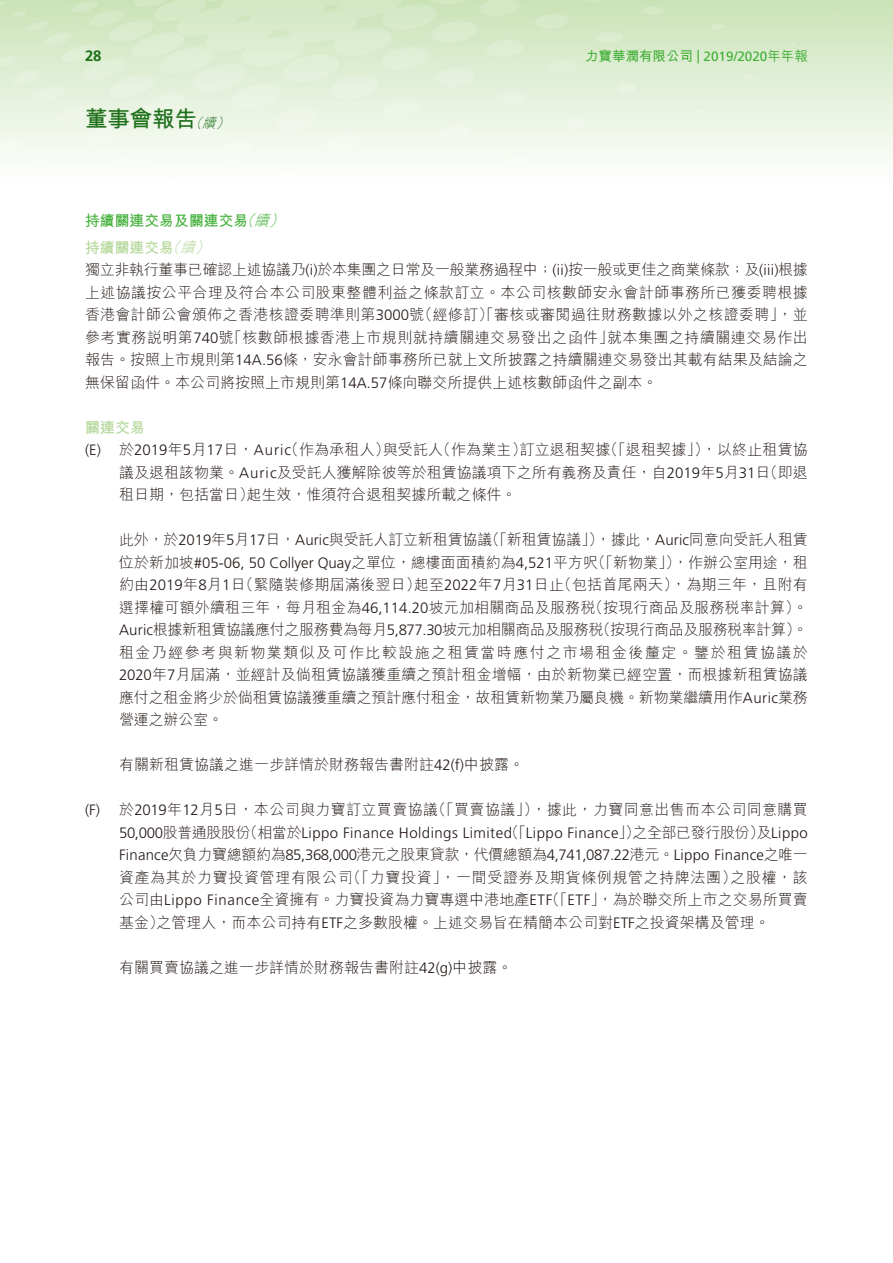
<style>
.page{position:relative;width:893px;height:1263px;background:#fff}
.page>*{position:absolute;margin:0;border:0;box-sizing:border-box;transform-origin:0 0}
.t1{font:22.5px "M Hei HK Bold E Ten B5 H";letter-spacing:-.005em;color:#1e701b}
.t2{font:15px/22.5px "M Hei HK Light E Ten B5 H";color:#231916;text-align:justify}
.t3{font:300 15px/22.5px "Frutiger LT Std";letter-spacing:.03em;color:#231916}
.t4{font:15px "M Hei HK Light E Ten B5 H";letter-spacing:.025em;color:#231916}
.t5{font:15px "M Hei HK Bold E Ten B5 H";color:#b2d797}
.t6{font:700 15px "Frutiger LT Std";color:#1e701b}
.t7{font:14.85px/26.7px "M Hei HK Bold E Ten B5 H";color:#40af36}
.t8{font:13.5px "Frutiger LT Std";color:#40af36}
.s1{font-family:"M Hei HK Bold E Ten B5 H"}
.s2{font-family:"M Hei HK Medium E Ten B5 H"}
.s3{font-family:"M Hei HK Light E Ten B5 H";font-style:italic;font-size:13.5px}
.s4{font-family:"M Hei HK Light E Ten B5 H";font-style:italic}
.s5{color:#b2d797}
.s6{font-family:"M Hei HK Light E Ten B5 H";font-style:italic;color:#b2d797}
.s7{font-family:"Frutiger LT Std";font-weight:300}
.s8{font-family:"M Hei HK Light E Ten B5 H";font-weight:400}
</style>
<div class="page">
<p class="t6" style="left:85px;top:49px;width:18px">28</p>
<p class="t8" style="left:585px;top:50px;width:224px"><span class="s1">力寶華潤有限公司</span> | 2019/2020<span class="s2">年年報</span></p>
<h1 class="t1" style="left:85px;top:110px;width:149px">董事會報告<span class="s3">（續）</span></h1>
<p class="t7" style="left:85px;top:209px;width:204px">持續關連交易及關連交易<span class="s4">（續）</span><span class="s5">持續關連交易</span><span class="s6">（續）</span></p>
<p class="t2" style="left:85px;top:260px;width:724px">獨立非執行董事已確認上述協議乃<span class="s7">(i)</span>於本集團之日常及一般業務過程中；<span class="s7">(ii)</span>按一般或更佳之商業條款；及<span class="s7">(iii)</span>根據上述協議按公平合理及符合本公司股東整體利益之條款訂立。本公司核數師安永會計師事務所已獲委聘根據香港會計師公會頒佈之香港核證委聘準則第<span class="s7">3000</span>號（經修訂）「審核或審閱過往財務數據以外之核證委聘」，並參考實務說明第<span class="s7">740</span>號「核數師根據香港上市規則就持續關連交易發出之函件」就本集團之持續關連交易作出報告。按照上市規則第<span class="s7">14A.56</span>條，安永會計師事務所已就上文所披露之持續關連交易發出其載有結果及結論之無保留函件。本公司將按照上市規則第<span class="s7">14A.57</span>條向聯交所提供上述核數師函件之副本。</p>
<p class="t5" style="left:85px;top:421px;width:61px">關連交易</p>
<p class="t2" style="left:119px;top:440px;width:690px;text-indent:-34px"><span class="s7">(E)</span> 於<span class="s7">2019</span>年<span class="s7">5</span>月<span class="s7">17</span>日，<span class="s7">Auric</span>（作為承租人）與受託人（作為業主）訂立退租契據（「退租契據」），以終止租賃協議及退租該物業。<span class="s7">Auric</span>及受託人獲解除彼等於租賃協議項下之所有義務及責任，自<span class="s7">2019</span>年<span class="s7">5</span>月<span class="s7">31</span>日（即退租日期，包括當日）起生效，惟須符合退租契據所載之條件。</p>
<p class="t2" style="left:119px;top:530px;width:690px">此外，於<span class="s7">2019</span>年<span class="s7">5</span>月<span class="s7">17</span>日，<span class="s7">Auric</span>與受託人訂立新租賃協議（「新租賃協議」），據此，<span class="s7">Auric</span>同意向受託人租賃位於新加坡<span class="s7">#05-06, 50 Collyer Quay</span>之單位，總樓面面積約為<span class="s7">4,521</span>平方呎（「新物業」），作辦公室用途，租約由<span class="s7">2019</span>年<span class="s7">8</span>月<span class="s7">1</span>日（緊隨裝修期屆滿後翌日）起至<span class="s7">2022</span>年<span class="s7">7</span>月<span class="s7">31</span>日止（包括首尾兩天），為期三年，且附有選擇權可額外續租三年，每月租金為<span class="s7">46,114.20</span>坡元加相關商品及服務稅（按現行商品及服務稅率計算）。<span class="s7">Auric</span>根據新租賃協議應付之服務費為每月<span class="s7">5,877.30</span>坡元加相關商品及服務稅（按現行商品及服務稅率計算）。租金乃經參考與新物業類似及可作比較設施之租賃當時應付之市場租金後釐定。鑒於租賃協議於<span class="s7">2020</span>年<span class="s7">7</span>月屆滿，並經計及倘租賃協議獲重續之預計租金增幅，由於新物業已經空置，而根據新租賃協議應付之租金將少於倘租賃協議獲重續之預計應付租金，故租賃新物業乃屬良機。新物業繼續用作<span class="s7">Auric</span>業務營運之辦公室。</p>
<p class="t2" style="left:119px;top:755px;width:407px">有關新租賃協議之進一步詳情於財務報告書附註<span class="s7">42(f)</span>中披露。</p>
<p class="t4" style="left:85px;top:804px;width:724px"><span class="s7">(F)</span> 於<span class="s7">2019</span>年<span class="s7">12</span>月<span class="s7">5</span>日，本公司與力寶訂立買賣協議（「買賣協議」），據此，力寶同意出售而本公司同意購買</p>
<p class="t3" style="left:119px;top:822px;width:690px">50,000<span class="s8">股普通股股份（相當於</span>Lippo Finance Holdings Limited<span class="s8">（「</span>Lippo Finance<span class="s8">」）之全部已發行股份）及</span>Lippo<br>Finance<span class="s8">欠負力寶總額約為</span>85,368,000<span class="s8">港元之股東貸款，代價總額為</span>4,741,087.22<span class="s8">港元。</span>Lippo Finance<span class="s8">之唯一</span></p>
<p class="t2" style="left:119px;top:868px;width:690px">資產為其於力寶投資管理有限公司（「力寶投資」，一間受證券及期貨條例規管之持牌法團）之股權，該公司由<span class="s7">Lippo Finance</span>全資擁有。力寶投資為力寶專選中港地產<span class="s7">ETF</span>（「<span class="s7">ETF</span>」，為於聯交所上市之交易所買賣基金）之管理人，而本公司持有<span class="s7">ETF</span>之多數股權。上述交易旨在精簡本公司對<span class="s7">ETF</span>之投資架構及管理。</p>
<p class="t2" style="left:119px;top:958px;width:395px">有關買賣協議之進一步詳情於財務報告書附註<span class="s7">42(g)</span>中披露。</p>
</div>
